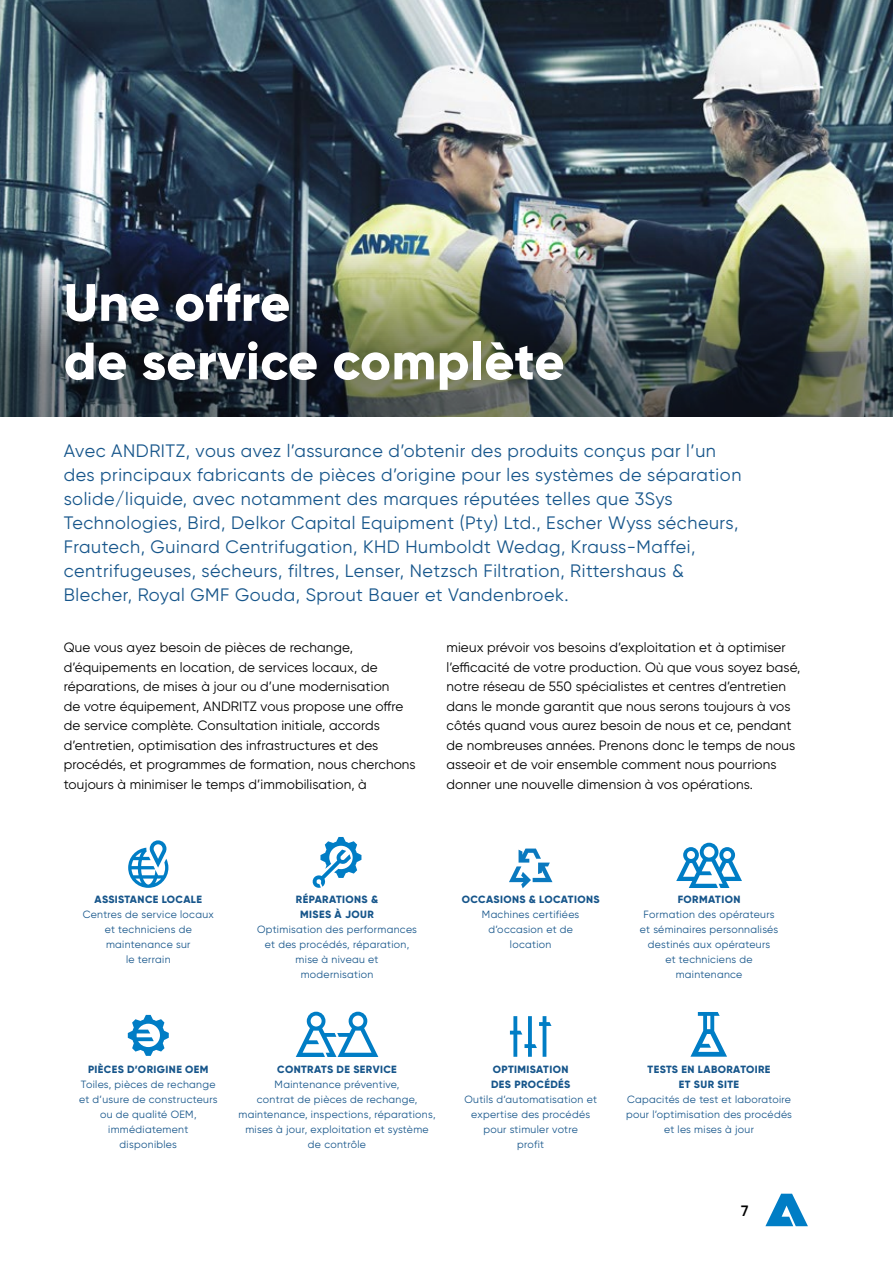
<style>
.page{position:relative;width:893px;height:1263px;background:#fff}
.page>*{position:absolute;margin:0;border:0;box-sizing:border-box;transform-origin:0 0}
.t1{font:800 52.5px/58.5px "Gilroy";letter-spacing:.01em;color:#fff}
.t2{font:18px/24px "Gilroy";letter-spacing:.03em;color:#17568b}
.t3{font:600 15px "Gilroy";color:#000}
.t4{font:13.5px/19.5px "Gilroy";letter-spacing:.01em;color:#000}
.t5{font:10.5px/15px "Gilroy";letter-spacing:.03em;color:#17568b;text-align:center}
.t6{font:800 10.5px/15px "Gilroy";letter-spacing:.04em;color:#17568b;text-align:center}
</style>
<div class="page">
<svg style="left:765px;top:1194px;width:43px;height:32px"></svg>
<svg style="left:0;top:0;width:1px;height:417px"></svg>
<img style="left:1px;top:0;width:892px;height:417px">
<svg style="left:128px;top:1015px;width:41px;height:41px"></svg>
<svg style="left:128px;top:840px;width:40px;height:48px"></svg>
<svg style="left:509px;top:848px;width:43px;height:40px"></svg>
<svg style="left:510px;top:1016px;width:41px;height:41px"></svg>
<svg style="left:312px;top:837px;width:49px;height:51px"></svg>
<svg style="left:296px;top:1012px;width:82px;height:45px"></svg>
<svg style="left:676px;top:843px;width:66px;height:45px"></svg>
<svg style="left:690px;top:1012px;width:37px;height:45px"></svg>
<h1 class="t1" style="left:64px;top:273px;width:502px">Une offre<br>de service complète</h1>
<p class="t2" style="left:64px;top:439px;width:679px">Avec ANDRITZ, vous avez l’assurance d’obtenir des produits conçus par l’un des principaux fabricants de pièces d’origine pour les systèmes de séparation solide/liquide, avec notamment des marques réputées telles que 3Sys Technologies, Bird, Delkor Capital Equipment (Pty) Ltd., Escher Wyss sécheurs, Frautech, Guinard Centrifugation, KHD Humboldt Wedag, Krauss-Maffei, centrifugeuses, sécheurs, filtres, Lenser, Netzsch Filtration, Rittershaus &amp; Blecher, Royal GMF Gouda, Sprout Bauer et Vandenbroek.</p>
<p class="t4" style="left:64px;top:638px;width:353px">Que vous ayez besoin de pièces de rechange, d’équipements en location, de services locaux, de réparations, de mises à jour ou d’une modernisation<br>de votre équipement, ANDRITZ vous propose une offre de service complète. Consultation initiale, accords d’entretien, optimisation des infrastructures et des procédés, et programmes de formation, nous cherchons toujours à minimiser le temps d’immobilisation, à</p>
<p class="t4" style="left:446px;top:638px;width:355px">mieux prévoir vos besoins d’exploitation et à optimiser l’efficacité de votre production. Où que vous soyez basé, notre réseau de 550 spécialistes et centres d’entretien dans le monde garantit que nous serons toujours à vos côtés quand vous aurez besoin de nous et ce, pendant de nombreuses années. Prenons donc le temps de nous asseoir et de voir ensemble comment nous pourrions donner une nouvelle dimension à vos opérations.</p>
<p class="t6" style="left:95px;top:892px;width:109px">ASSISTANCE LOCALE</p>
<p class="t5" style="left:83px;top:907px;width:133px">Centres de service locaux et techniciens de maintenance sur<br>le terrain</p>
<p class="t6" style="left:296px;top:892px;width:84px">RÉPARATIONS &amp;<br>MISES À JOUR</p>
<p class="t5" style="left:257px;top:922px;width:161px">Optimisation des performances et des procédés, réparation, mise à niveau et<br>modernisation</p>
<p class="t6" style="left:462px;top:892px;width:139px">OCCASIONS &amp; LOCATIONS</p>
<p class="t5" style="left:482px;top:907px;width:99px">Machines certifiées d’occasion et de location</p>
<p class="t6" style="left:678px;top:892px;width:64px">FORMATION</p>
<p class="t5" style="left:640px;top:907px;width:140px">Formation des opérateurs et séminaires personnalisés destinés aux opérateurs<br>et techniciens de maintenance</p>
<p class="t6" style="left:88px;top:1061px;width:122px">PIÈCES D’ORIGINE OEM</p>
<p class="t5" style="left:79px;top:1076px;width:140px">Toiles, pièces de rechange et d’usure de constructeurs ou de qualité OEM, immédiatement disponibles</p>
<p class="t6" style="left:277px;top:1061px;width:121px">CONTRATS DE SERVICE</p>
<p class="t5" style="left:238px;top:1076px;width:199px">Maintenance préventive,<br>contrat de pièces de rechange, maintenance, inspections, réparations, mises à jour, exploitation et système de contrôle</p>
<p class="t6" style="left:491px;top:1061px;width:81px;text-align:left">OPTIMISATION<br>DES PROCÉDÉS</p>
<p class="t5" style="left:464px;top:1091px;width:134px">Outils d’automatisation et expertise des procédés pour stimuler votre<br>profit</p>
<p class="t6" style="left:648px;top:1061px;width:124px">TESTS EN LABORATOIRE<br>ET SUR SITE</p>
<p class="t5" style="left:626px;top:1091px;width:168px">Capacités de test et laboratoire pour l’optimisation des procédés et les mises à jour</p>
<p class="t3" style="left:741px;top:1201px;width:9px">7</p>
</div>
